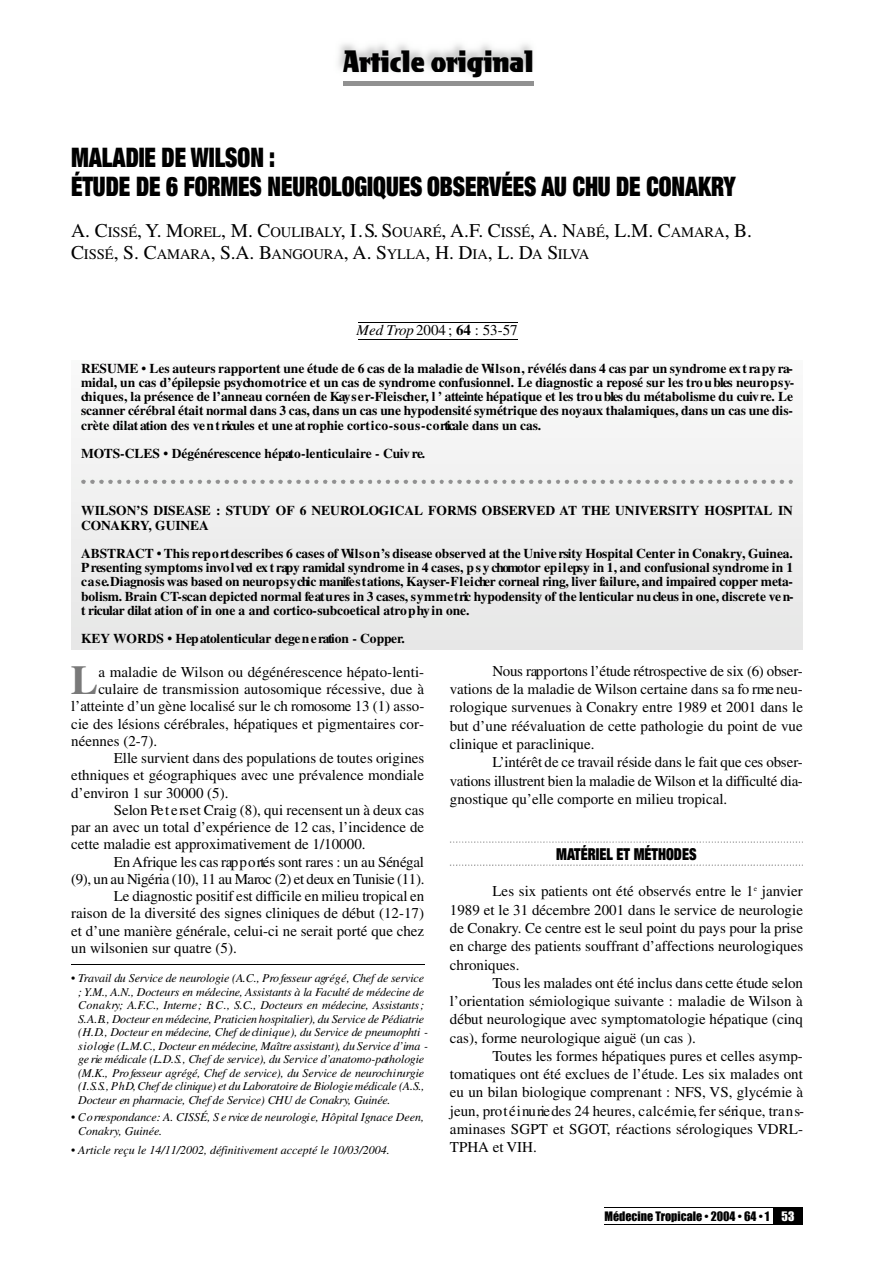
<style>
.page{position:relative;width:893px;height:1263px;background:#fff}
.page>*{position:absolute;margin:0;border:0;box-sizing:border-box;transform-origin:0 0}
.t1{font:700 40.95px "Times";color:#797979}
.t2{font:900 expanded 27px/29.1px "Helvetica Neue";color:#000;scale:.85 1}
.t3{font:27px "Freshet";color:#000}
.t4{font:19.5px "Times";color:#000}
.t5{font:900 expanded 16.5px "Helvetica Neue";color:#000;scale:.85 1}
.t6{font:15px/18.1px "Times";color:#000;text-align:justify}
.t7{font:15px "Times";letter-spacing:-.035em;color:#000}
.t8{font:14.55px "Times";letter-spacing:-.005em;color:#000}
.t9{font:700 13.5px/14.2px "Times";color:#000;text-align:justify}
.t10{font:italic 12px/13.5px "Times";letter-spacing:-.02em;color:#000}
.t11{font:italic 12px/13.6px "Times";color:#000}
.t12{font:12px "Impact";color:#000}
.s1{font-size:14.55px}
.s2{font-size:19.5px}
.s3{font-style:italic}
.s4{font-weight:700}
.s5{color:#fff}
</style>
<div class="page">
<hr style="left:343px;top:81px;width:191px;height:4px;background:#919191">
<hr style="left:604px;top:1207px;width:198px;height:1px;background:#000">
<hr style="left:604px;top:1224px;width:198px;height:1px;background:#000">
<div style="left:773px;top:1208px;width:29px;height:17px;background:#000"></div>
<svg style="left:450px;top:841px;width:350px;height:2px"></svg>
<svg style="left:450px;top:864px;width:352px;height:2px"></svg>
<svg style="left:81px;top:480px;width:711px;height:4px"></svg>
<hr style="left:71px;top:964px;width:353px;height:1px;background:#000">
<hr style="left:358px;top:322px;width:159px;height:1px;background:#000">
<hr style="left:358px;top:339px;width:159px;height:1px;background:#000">
<h2 class="t3" style="left:343px;top:44px;width:192px">Article original</h2>
<h2 class="t2" style="left:71px;top:145px;width:783px">MALADIE DE WILSON :<br>ÉTUDE DE 6 FORMES NEUROLOGIQUES OBSERVÉES AU CHU DE CONAKRY</h2>
<h3 class="t4" style="left:71px;top:223px;width:682px">A. C<span class="s1">IS S É</span>, Y. M<span class="s1">O R E L</span>, M. C<span class="s1">O U L IBA LY</span>, I . S. S<span class="s1">O UA R É</span>, A .F. C<span class="s1">IS S É</span>, A. N<span class="s1">A B É</span>, L.M. C<span class="s1">A M A R A</span>, B.</h3>
<p class="t8" style="left:71px;top:249px;width:519px"><span class="s2">C</span>IS S É<span class="s2">, S. C</span>A M A R A<span class="s2">, S.A. B</span>A N G O U R A<span class="s2">, A. S</span>Y L L A<span class="s2">, H. D</span>IA<span class="s2">, L. D</span>A <span class="s2">S</span>ILVA</p>
<p class="t6" style="left:356px;top:322px;width:162px"><span class="s3">Med Trop</span> 2004 ; <span class="s4">64</span> : 53-57</p>
<p class="t9" style="left:81px;top:362px;width:714px">RESUME • Les auteurs rap p o rtent une étude de 6 cas de la maladie de Wils o n , révélés dans 4 cas par un syndrome ex t ra py ra&shy;m id a l, un cas d’épilepsie psych o m o t rice et un cas de syndrome confusionnel. Le diagnostic a reposé sur les tro u bles neuro p s y&shy;ch iq u e s , la présence de l’anneau cornéen de Kay s e r-F le is ch e r, l ’ atteinte hépatique et les tro u bles du métabolisme du cuiv re. Le scanner cérébral était normal dans 3 cas, dans un cas une hypodensité symétrique des noyaux thalamiques, dans un cas une dis&shy;crète dilat ation des ve n t ricules et une at rophie cort ic o - s o u s - c o rticale dans un cas.</p>
<p class="t9" style="left:81px;top:448px;width:345px">MOTS-CLES • D é g é n é rescence hépato -le n tic u la ire - Cuiv re.</p>
<p class="t9" style="left:81px;top:505px;width:713px">WILSON’S DISEASE : S T U DY OF 6 NEUROLOGICAL FORMS OBSERVED AT THE UNIVERSITY HOSPITAL IN<br>C O NA K RY, G U I N E A</p>
<p class="t9" style="left:81px;top:548px;width:714px">A B S T R ACT • This rep o rt describes 6 cases of Wils o n ’s disease observed at the Unive rsity Hospital Center in Conakry, G u in e a .<br>P resenting symptoms invo l ved ex t rapy ramidal syndrome in 4 cases, p s y chomotor ep i l epsy in 1, and confusional syndrome in 1 c a s e.Diagnosis was based on neuro p s y chic manife s t atio n s , K ay s e r- F le icher corneal rin g, liver fa ilu re, and impaired copper meta&shy;bolism. Brain CT-scan depicted normal fe at u res in 3 cases, s y m m e t ric hypodensity of the lenticular nu cleus in one, d is c rete ve n&shy;t ricular dilat ation of in one a and cortico-subcoetical atro p hy in one.</p>
<p class="t9" style="left:81px;top:633px;width:325px">KEY WORDS • Hep atolenticular dege n e ration - Copper.</p>
<h1 class="t1" style="left:71px;top:665px;width:29px">L</h1>
<p class="t6" style="left:98px;top:664px;width:327px">a maladie de Wilson ou dégénérescence hépato-lenti-</p>
<p class="t6" style="left:98px;top:681px;width:327px">culaire de transmission autosomique récessive, due à</p>
<p class="t6" style="left:71px;top:699px;width:354px">l’atteinte d’un gène localisé sur le ch romosome 13 (1) asso-</p>
<p class="t6" style="left:71px;top:716px;width:354px">cie des lésions cérébrales, hépatiques et pigmentaires cor-</p>
<p class="t6" style="left:71px;top:733px;width:87px">néennes (2-7).</p>
<p class="t6" style="left:114px;top:751px;width:312px">Elle survient dans des populations de toutes origin e s</p>
<p class="t6" style="left:71px;top:768px;width:354px">ethniques et géographiques avec une prévalence mondiale</p>
<p class="t6" style="left:71px;top:785px;width:159px">d’environ 1 sur 30000 (5).</p>
<p class="t6" style="left:114px;top:802px;width:312px">Selon Pe t e rs et Craig (8), qui recensent un à deux cas</p>
<p class="t6" style="left:71px;top:819px;width:354px">par an avec un total d’expérience de 12 cas, l’incidence de</p>
<p class="t6" style="left:71px;top:837px;width:296px">cette maladie est approximativement de 1/10000.</p>
<p class="t6" style="left:114px;top:854px;width:312px">EnA frique les cas rap p o rtés sont ra res : un au Sénéga l</p>
<p class="t7" style="left:71px;top:873px;width:354px">(9 ), un au Nigéria (10), 11 au Maro c (2) et deux en Tunisie (11).</p>
<p class="t6" style="left:114px;top:888px;width:312px">Le diagnostic positif est difficile en milieu tropical en</p>
<p class="t6" style="left:71px;top:906px;width:354px">raison de la diversité des signes cliniques de début (12-17)</p>
<p class="t6" style="left:71px;top:923px;width:354px">et d’une manière générale, celui-ci ne serait porté que chez</p>
<p class="t6" style="left:71px;top:940px;width:167px">un wilsonien sur quatre (5).</p>
<p class="t10" style="left:78px;top:973px;width:351px;text-indent:-7px">• Travail du Service de neuro logie (A.C., P ro fesseur agr é g é , Chef de serv ic e ; Y.M ., A .N., D o c te u rs en médecine, Assistants à la Faculté de médecine de C o n a k ry; A .F.C ., In te rn e; B.C ., S.C ., D o c te u rs en médecine, A s s is ta n ts; S.A .B., Docteur en médecine, P raticien hospitalier), du Service de Pédiatrie (H .D., Docteur en médecine, Chef de clin iq u e ), du Service de pneumophti - s io logie (L.M.C., Docteur en médecine, M a ître assistant), du Service d’ima - ge rie médicale (L.D.S., Chef de serv ic e ), du Service d’anato m o -p ath o logie (M .K ., P ro fesseur agr é g é , Chef de serv ic e ), du Service de neuro ch iru rgie ( I .S.S., P h D,Chef de clinique) et du Lab o rato ire de Biologie médicale (A.S., Docteur en pharm a c ie, Chef de Service) CHU de Conakry, G u in é e.</p>
<p class="t11" style="left:78px;top:1112px;width:347px;text-indent:-7px">• C o rre s p o n d a n c e : A . C IS S É , S e rvice de neuro logi e, Hôpital Ignace Deen,<br>Conakry, Guinée.</p>
<p class="t11" style="left:71px;top:1144px;width:320px">• Article reçu le 14/11/2002, définitivement accepté le 10/03/2004.</p>
<p class="t6" style="left:450px;top:663px;width:354px;text-indent:42px">Nous rap p o rtons l’étude rétro s p e c tive de six (6) obser&shy;vations de la maladie de Wilson certaine dans sa fo rme neu&shy;rologique survenues à Conakry entre 1989 et 2001 dans le but d’une réévaluation de cette pathologie du point de vue clinique et paraclinique.</p>
<p class="t6" style="left:450px;top:754px;width:354px;text-indent:42px">L’intérêt de ce travail réside dans le fait que ces obser&shy;vations illustrent bien la maladie de Wilson et la difficulté dia&shy;gnostique qu’elle comporte en milieu tropical.</p>
<p class="t5" style="left:556px;top:848px;width:167px">MATÉRIEL ET MÉTHODES</p>
<p class="t6" style="left:450px;top:884px;width:355px;text-indent:42px">Les six patients ont été observés entre le 1<sup>e</sup> janvier 1989 et le 31 décembre 2001 dans le service de neurologie de Conakry. Ce centre est le seul point du pays pour la prise en charge des patients souffrant d’affections neurologiques chroniques.</p>
<p class="t6" style="left:450px;top:975px;width:354px;text-indent:42px">Tous les malades ont été inclus dans cette étude selon l’orientation sémiologique suivante : maladie de Wilson à début neurologique avec symptomatologie hépatique (cinq cas), forme neurologique aiguë (un cas ).</p>
<p class="t6" style="left:450px;top:1048px;width:356px;text-indent:42px">Toutes les formes hépatiques pures et celles asymp&shy;tomatiques ont été exclues de l’étude. Les six malades ont eu un bilan biologique comprenant : NFS, VS, glycémie à je u n , p ro t é i nu rie des 24 heure s , c a lc é m ie,fer sériq u e, tra n s&shy;aminases SGPT et SGOT, réactions sérologiques VDRL-TPHA et VIH.</p>
<p class="t12" style="left:604px;top:1209px;width:191px">Médecine Tropicale • 2004 • 64 • 1 <span class="s5">53</span></p>
</div>
